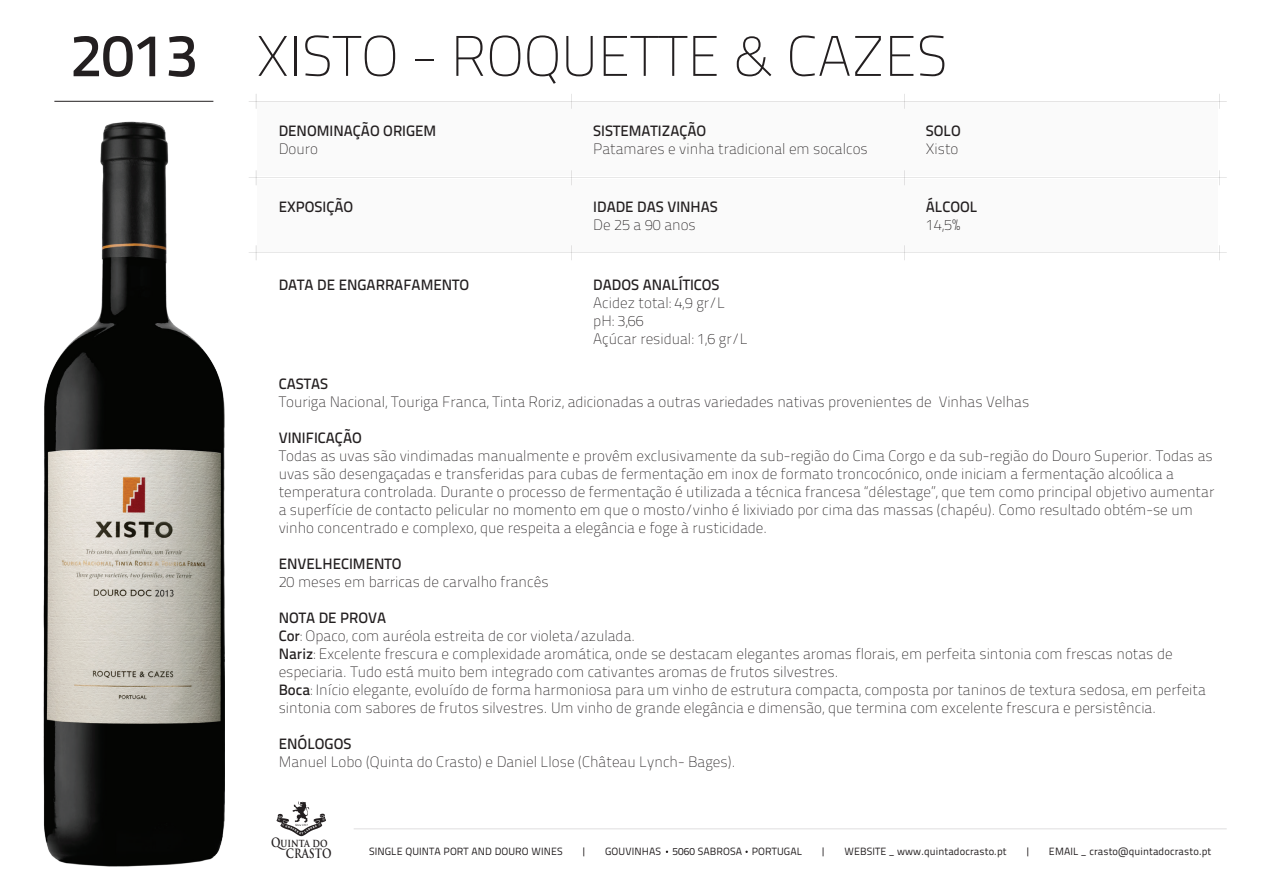
<style>
.page{position:relative;width:1263px;height:893px;background:#fff}
.page>*{position:absolute;margin:0;border:0;box-sizing:border-box;transform-origin:0 0}
.t1{font:100 57px "Titillium Text 22 L";color:#231f20}
.t2{font:100 15px/18px "Titillium Text 22 L";color:#231f20}
.t3{font:500 15px "Titillium Text 22 L";color:#231f20}
.t4{font:700 12.6px "Trajan Pro";color:#231f20;scale:.82 1}
.t5{font:700 11.1px "Trajan Pro";color:#231f20;scale:.82 1}
.t6{font:10.5px "Titillium Text 22 L";letter-spacing:.01em;color:#231f20}
.s1{font-weight:500;font-size:60px}
.s2{color:#fff}
.s3{font-weight:500}
.s4{font-size:12.6px}
</style>
<div class="page">
<div style="left:258px;top:103px;width:960px;height:73px;background:#fafafa"></div>
<div style="left:258px;top:180px;width:960px;height:72px;background:#fafafa"></div>
<hr style="left:54px;top:101px;width:159px;height:1px;background:#231f20">
<svg style="left:276px;top:801px;width:50px;height:35px"></svg>
<hr style="left:354px;top:829px;width:873px;height:1px;background:#231f20">
<hr style="left:249px;top:101px;width:978px;height:1px;background:#231f20">
<svg style="left:256px;top:94px;width:1px;height:15px"></svg>
<svg style="left:571px;top:94px;width:1px;height:15px"></svg>
<svg style="left:904px;top:94px;width:1px;height:15px"></svg>
<svg style="left:1219px;top:94px;width:1px;height:15px"></svg>
<hr style="left:249px;top:178px;width:978px;height:1px;background:#231f20">
<svg style="left:256px;top:170px;width:1px;height:15px"></svg>
<svg style="left:571px;top:170px;width:1px;height:15px"></svg>
<svg style="left:904px;top:170px;width:1px;height:15px"></svg>
<svg style="left:1219px;top:170px;width:1px;height:15px"></svg>
<hr style="left:249px;top:253px;width:978px;height:1px;background:#231f20">
<svg style="left:256px;top:245px;width:1px;height:15px"></svg>
<svg style="left:571px;top:245px;width:1px;height:15px"></svg>
<svg style="left:904px;top:245px;width:1px;height:15px"></svg>
<svg style="left:1219px;top:245px;width:1px;height:15px"></svg>
<img style="left:43px;top:122px;width:182px;height:744px">
<h1 class="t1" style="left:70px;top:15px;width:879px"><span class="s1">2013</span> XISTO - ROQUETTE &amp; CAZES</h1>
<p class="t3" style="left:279px;top:119px;width:159px">DENOMINAÇÃO ORIGEM</p>
<p class="t2" style="left:279px;top:139px;width:41px">Douro</p>
<p class="t3" style="left:279px;top:196px;width:76px">EXPOSIÇÃO</p>
<p class="t3" style="left:593px;top:119px;width:115px">SISTEMATIZAÇÃO</p>
<p class="t2" style="left:593px;top:139px;width:276px">Patamares e vinha tradicional em socalcos</p>
<p class="t3" style="left:593px;top:196px;width:126px">IDADE DAS VINHAS</p>
<p class="t2" style="left:593px;top:215px;width:104px">De 25 a 90 anos</p>
<p class="t3" style="left:926px;top:119px;width:37px">SOLO</p>
<p class="t2" style="left:926px;top:139px;width:34px">Xisto</p>
<p class="t3" style="left:926px;top:196px;width:53px">ÁLCOOL</p>
<p class="t2" style="left:926px;top:215px;width:36px">14,5%</p>
<p class="t3" style="left:279px;top:274px;width:192px">DATA DE ENGARRAFAMENTO</p>
<p class="t3" style="left:593px;top:274px;width:128px">DADOS ANALÍTICOS</p>
<p class="t2" style="left:593px;top:293px;width:177px">Acidez total: 4,9 gr/L<br>pH: 3,66<br>Açúcar residual: 1,6 gr/L<span class="s2">r/L</span></p>
<p class="t3" style="left:279px;top:373px;width:51px">CASTAS</p>
<p class="t2" style="left:279px;top:392px;width:752px">Touriga Nacional, Touriga Franca, Tinta Roriz, adicionadas a outras variedades nativas provenientes de Vinhas Velhas</p>
<p class="t3" style="left:279px;top:427px;width:85px">VINIFICAÇÃO</p>
<p class="t2" style="left:279px;top:446px;width:937px">Todas as uvas são vindimadas manualmente e provêm exclusivamente da sub-região do Cima Corgo e da sub-região do Douro Superior. Todas as uvas são desengaçadas e transferidas para cubas de fermentação em inox de formato troncocónico, onde iniciam a fermentação alcoólica a temperatura controlada. Durante o processo de fermentação é utilizada a técnica francesa “délestage”, que tem como principal objetivo aumentar a superfície de contacto pelicular no momento em que o mosto/vinho é lixiviado por cima das massas (chapéu). Como resultado obtém-se um vinho concentrado e complexo, que respeita a elegância e foge à rusticidade.</p>
<p class="t3" style="left:279px;top:553px;width:124px">ENVELHECIMENTO</p>
<p class="t2" style="left:279px;top:572px;width:271px">20 meses em barricas de carvalho francês</p>
<p class="t2" style="left:279px;top:608px;width:929px"><span class="s3">NOTA DE PROVA<br>Cor</span>: Opaco, com auréola estreita de cor violeta/azulada.<br><span class="s3">Nariz</span>: Excelente frescura e complexidade aromática, onde se destacam elegantes aromas florais, em perfeita sintonia com frescas notas de especiaria. Tudo está muito bem integrado com cativantes aromas de frutos silvestres.<br><span class="s3">Boca</span>: Início elegante, evoluído de forma harmoniosa para um vinho de estrutura compacta, composta por taninos de textura sedosa, em perfeita sintonia com sabores de frutos silvestres. Um vinho de grande elegância e dimensão, que termina com excelente frescura e persistência.</p>
<p class="t3" style="left:279px;top:733px;width:74px">ENÓLOGOS</p>
<p class="t2" style="left:279px;top:752px;width:458px">Manuel Lobo (Quinta do Crasto) e Daniel Llose (Château Lynch- Bages).</p>
<p class="t5" style="left:271px;top:836px;width:71px"><span class="s4">Q</span>uinta do</p>
<p class="t4" style="left:286px;top:845px;width:57px">CRASTO</p>
<p class="t6" style="left:369px;top:844px;width:195px">SINGLE QUINTA PORT AND DOURO WINES</p>
<p class="t6" style="left:581px;top:844px;width:7px">|</p>
<p class="t6" style="left:605px;top:844px;width:199px">GOUVINHAS 5060 SABROSA PORTUGAL</p>
<p class="t6" style="left:821px;top:844px;width:7px">|</p>
<p class="t6" style="left:844px;top:844px;width:164px">WEBSITE _ www.quintadocrasto.pt</p>
<p class="t6" style="left:1025px;top:844px;width:7px">|</p>
<p class="t6" style="left:1049px;top:844px;width:164px">EMAIL _ crasto@quintadocrasto.pt</p>
</div>
